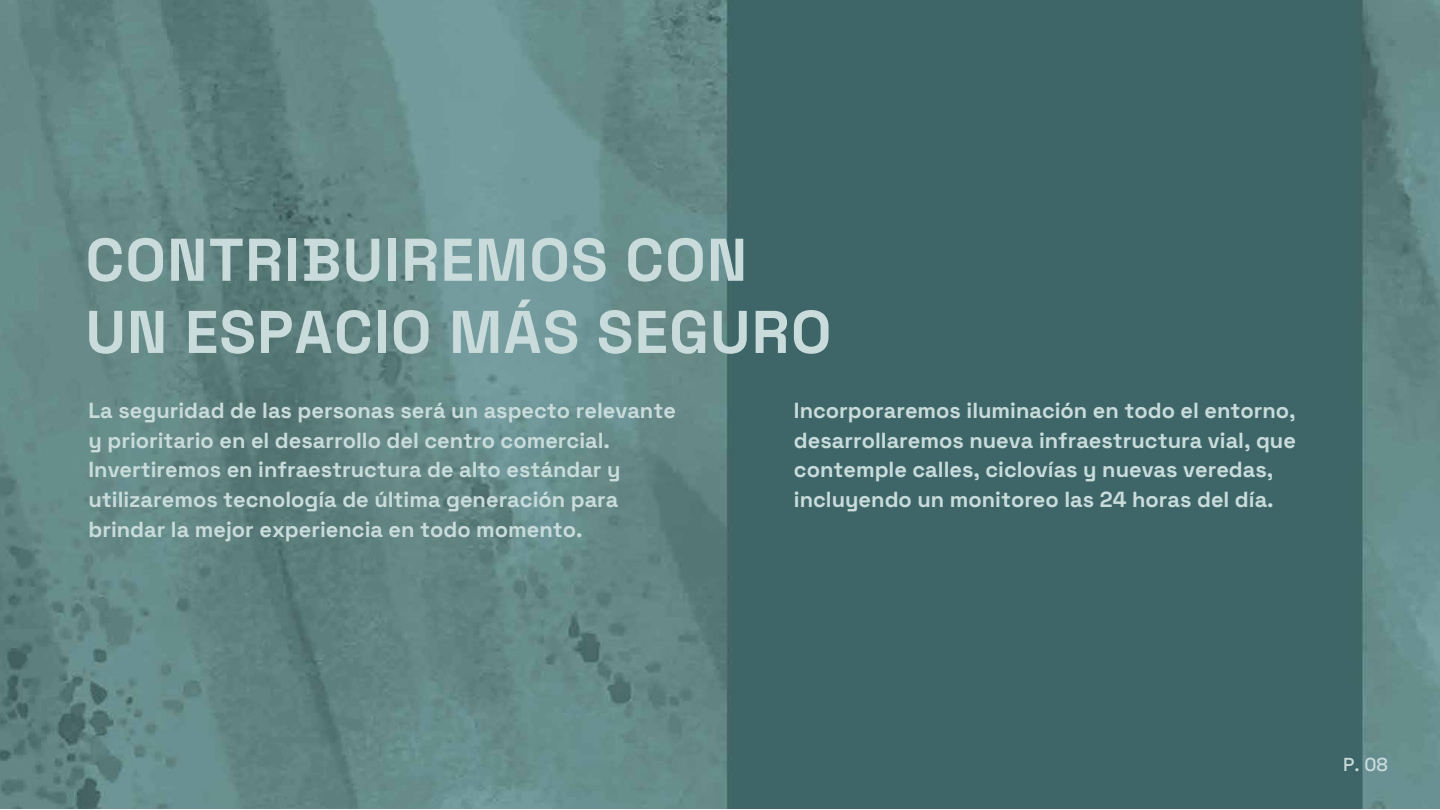
<style>
.page{position:relative;width:1440px;height:810px;background:#fff}
.page>*{position:absolute;margin:0;border:0;box-sizing:border-box;transform-origin:0 0}
.t1{font:700 60.15px/72.2px "Space Grotesk";letter-spacing:.02em;color:#c9dcdb}
.t2{font:700 21.83px/29.6px "Space Grotesk";color:#c9dcdb}
.t3{font:500 18.75px "Space Grotesk";color:#c9dcdb}
</style>
<div class="page">
<img style="left:0;top:0;width:1440px;height:809px">
<h1 class="t1" style="left:85px;top:220px;width:748px">CONTRIBUIREMOS CON<br>UN ESPACIO MÁS SEGURO</h1>
<p class="t2" style="left:89px;top:395px;width:589px">La seguridad de las personas será un aspecto relevante y prioritario en el desarrollo del centro comercial.<br>Invertiremos en infraestructura de alto estándar y utilizaremos tecnología de última generación para brindar la mejor experiencia en todo momento.</p>
<p class="t2" style="left:794px;top:395px;width:503px">Incorporaremos iluminación en todo el entorno, desarrollaremos nueva infraestructura vial, que contemple calles, ciclovías y nuevas veredas, incluyendo un monitoreo las 24 horas del día.</p>
<p class="t3" style="left:1343px;top:750px;width:46px">P. 08</p>
</div>
